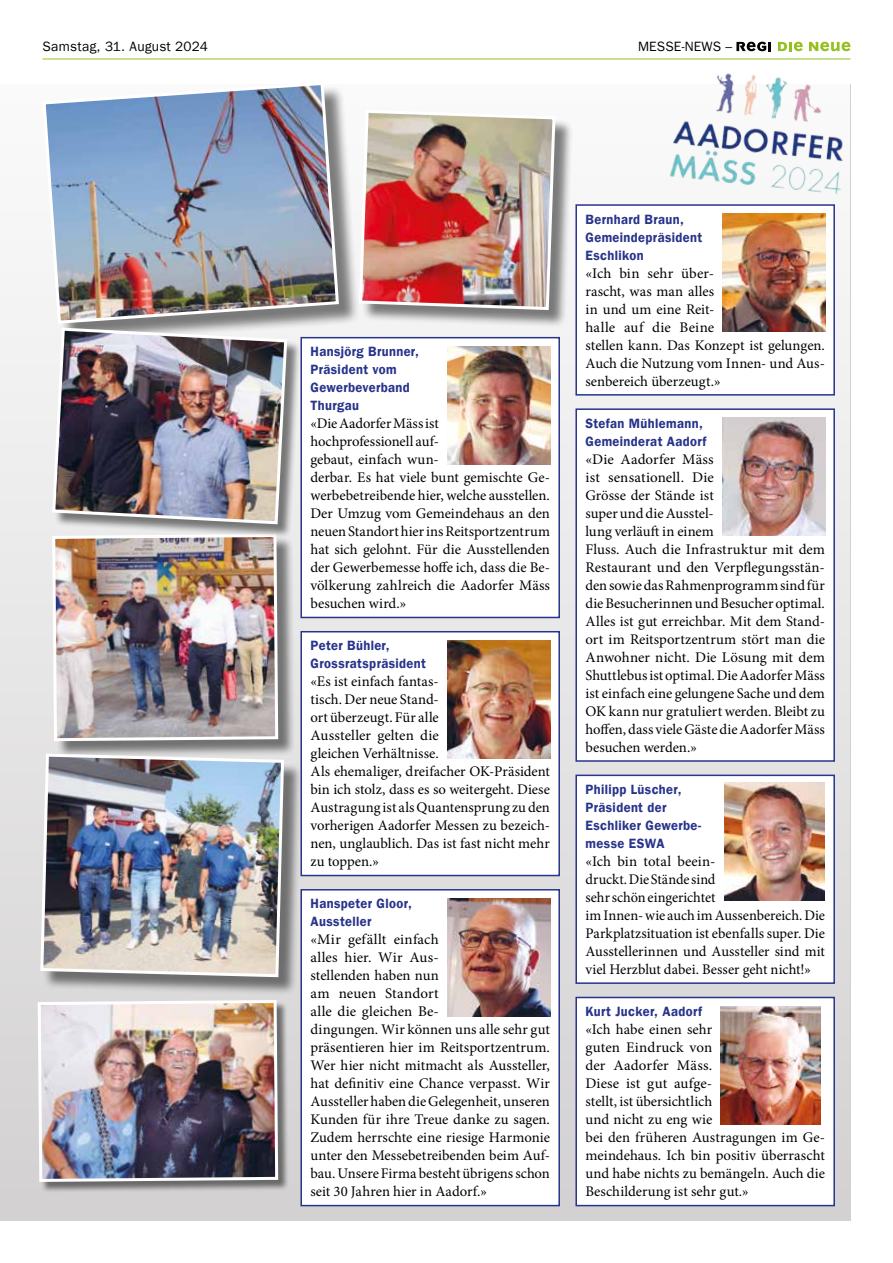
<style>
.page{position:relative;width:893px;height:1263px;background:#fff}
.page>*{position:absolute;margin:0;border:0;box-sizing:border-box;transform-origin:0 0}
.t1{font:14.7px/18px "Minion Pro";color:#000}
.t2{font:13.5px/18px "Franklin Gothic LT Pro Dm";letter-spacing:.03em;color:#28348b;scale:.95 1}
.t3{font:13.5px "Franklin Gothic LT Pro";letter-spacing:.015em;color:#000}
</style>
<div class="page">
<hr style="left:43px;top:59px;width:807px;height:1px;background:#95c11f">
<div style="left:0;top:84px;width:850px;height:1136px;background:linear-gradient(to bottom,#fcfcfc,#d2d0d1)"></div>
<div style="left:576px;top:997px;width:258px;height:208px;background:#fff"></div>
<div style="left:575px;top:997px;width:260px;height:209px;border:2px solid #28348b"></div>
<img style="left:721px;top:1006px;width:100px;height:118px">
<div style="left:576px;top:205px;width:258px;height:190px;background:#fff"></div>
<div style="left:575px;top:204px;width:260px;height:192px;border:2px solid #28348b"></div>
<img style="left:723px;top:214px;width:103px;height:118px">
<div style="left:576px;top:409px;width:258px;height:352px;background:#fff"></div>
<div style="left:575px;top:408px;width:260px;height:354px;border:2px solid #28348b"></div>
<img style="left:722px;top:418px;width:104px;height:118px">
<div style="left:301px;top:632px;width:258px;height:243px;background:#fff"></div>
<div style="left:300px;top:631px;width:260px;height:245px;border:2px solid #28348b"></div>
<img style="left:447px;top:640px;width:104px;height:118px">
<div style="left:301px;top:890px;width:258px;height:315px;background:#fff"></div>
<div style="left:300px;top:889px;width:260px;height:317px;border:2px solid #28348b"></div>
<img style="left:447px;top:898px;width:104px;height:118px">
<div style="left:362px;top:113px;width:212px;height:216px;background:#000;opacity:.5"></div>
<img style="left:360px;top:108px;width:197px;height:204px">
<div style="left:54px;top:536px;width:241px;height:222px;background:#000;opacity:.5"></div>
<img style="left:51px;top:532px;width:229px;height:211px">
<div style="left:46px;top:85px;width:314px;height:260px;background:#000;opacity:.5"></div>
<img style="left:41px;top:84px;width:300px;height:241px">
<div style="left:54px;top:330px;width:248px;height:209px;background:#000;opacity:.5"></div>
<img style="left:51px;top:326px;width:238px;height:200px">
<div style="left:43px;top:756px;width:259px;height:240px;background:#000;opacity:.5"></div>
<img style="left:39px;top:752px;width:247px;height:227px">
<div style="left:301px;top:338px;width:258px;height:279px;background:#fff"></div>
<div style="left:300px;top:337px;width:260px;height:281px;border:2px solid #28348b"></div>
<img style="left:447px;top:346px;width:104px;height:118px">
<div style="left:576px;top:775px;width:258px;height:208px;background:#fff"></div>
<div style="left:575px;top:775px;width:260px;height:209px;border:2px solid #28348b"></div>
<img style="left:724px;top:783px;width:100px;height:118px">
<svg style="left:655px;top:42px;width:196px;height:167px"></svg>
<div style="left:39px;top:1001px;width:251px;height:192px;background:#000;opacity:.5"></div>
<img style="left:36px;top:998px;width:244px;height:185px">
<p class="t3" style="left:43px;top:39px;width:167px">Samstag, 31. August 2024</p>
<p class="t3" style="left:638px;top:39px;width:96px">MESSE-NEWS –</p>
<p class="t2" style="left:310px;top:343px;width:116px">Hansjörg Brunner,<br>Präsident vom<br>Gewerbeverband<br>Thurgau</p>
<p class="t1" style="left:310px;top:415px;width:241px">«Die Aadorfer Mäss ist<br>hochprofessionell auf-<br>gebaut, einfach wun-<br>derbar. Es hat viele bunt gemischte Ge&shy;werbebetreibende hier, welche ausstellen.<br>Der Umzug vom Gemeindehaus an den neuen Standort hier ins Reitsportzentrum hat sich gelohnt. Für die Ausstellenden der Gewerbemesse hoffe ich, dass die Be&shy;völkerung zahlreich die Aadorfer Mäss besuchen wird.»</p>
<p class="t2" style="left:310px;top:637px;width:123px">Peter Bühler,<br>Grossratspräsident</p>
<p class="t1" style="left:310px;top:673px;width:241px">«Es ist einfach fantas-<br>tisch. Der neue Stand-<br>ort überzeugt. Für alle<br>Aussteller gelten die<br>gleichen Verhältnisse.<br>Als ehemaliger, dreifacher OK-Präsident bin ich stolz, dass es so weitergeht. Diese<br>Austragung ist als Quantensprung zu den vorherigen Aadorfer Messen zu bezeich&shy;nen, unglaublich. Das ist fast nicht mehr zu toppen.»</p>
<p class="t2" style="left:310px;top:895px;width:108px">Hanspeter Gloor,<br>Aussteller</p>
<p class="t1" style="left:310px;top:931px;width:241px">«Mir gefällt einfach<br>alles hier. Wir Aus-<br>stellenden haben nun<br>am neuen Standort<br>alle die gleichen Be-<br>dingungen. Wir können uns alle sehr gut präsentieren hier im Reitsportzentrum.<br>Wer hier nicht mitmacht als Aussteller, hat definitiv eine Chance verpasst. Wir<br>Aussteller haben die Gelegenheit, unseren<br>Kunden für ihre Treue danke zu sagen.<br>Zudem herrschte eine riesige Harmonie unter den Messebetreibenden beim Auf&shy;bau. Unsere Firma besteht übrigens schon seit 30 Jahren hier in Aadorf.»</p>
<p class="t2" style="left:585px;top:210px;width:125px">Bernhard Braun,<br>Gemeindepräsident<br>Eschlikon</p>
<p class="t1" style="left:585px;top:264px;width:241px">«Ich bin sehr über-<br>rascht, was man alles<br>in und um eine Reit-<br>halle auf die Beine<br>stellen kann. Das Konzept ist gelungen.<br>Auch die Nutzung vom Innen- und Aus&shy;senbereich überzeugt.»</p>
<p class="t2" style="left:585px;top:414px;width:129px">Stefan Mühlemann,<br>Gemeinderat Aadorf</p>
<p class="t1" style="left:585px;top:450px;width:241px">«Die Aadorfer Mäss<br>ist sensationell. Die<br>Grösse der Stände ist<br>super und die Ausstel-<br>lung verläuft in einem<br>Fluss. Auch die Infrastruktur mit dem<br>Restaurant und den Verpflegungsstän&shy;den sowie das Rahmenprogramm sind für die Besucherinnen und Besucher optimal.<br>Alles ist gut erreichbar. Mit dem Stand&shy;ort im Reitsportzentrum stört man die<br>Anwohner nicht. Die Lösung mit dem<br>Shuttlebus ist optimal. Die Aadorfer Mäss ist einfach eine gelungene Sache und dem<br>OK kann nur gratuliert werden. Bleibt zu hoffen, dass viele Gäste die Aadorfer Mäss besuchen werden.»</p>
<p class="t2" style="left:585px;top:780px;width:124px">Philipp Lüscher,<br>Präsident der<br>Eschliker Gewerbe&shy;messe ESWA</p>
<p class="t1" style="left:585px;top:852px;width:241px">«Ich bin total beein-<br>druckt. Die Stände sind<br>sehr schön eingerichtet<br>im Innen- wie auch im Aussenbereich. Die Parkplatzsituation ist ebenfalls super. Die Ausstellerinnen und Aussteller sind mit viel Herzblut dabei. Besser geht nicht!»</p>
<p class="t2" style="left:585px;top:1003px;width:124px">Kurt Jucker, Aadorf</p>
<p class="t1" style="left:585px;top:1021px;width:241px">«Ich habe einen sehr<br>guten Eindruck von<br>der Aadorfer Mäss.<br>Diese ist gut aufge-<br>stellt, ist übersichtlich<br>und nicht zu eng wie<br>bei den früheren Austragungen im Ge&shy;meindehaus. Ich bin positiv überrascht und habe nichts zu bemängeln. Auch die<br>Beschilderung ist sehr gut.»</p>
</div>
